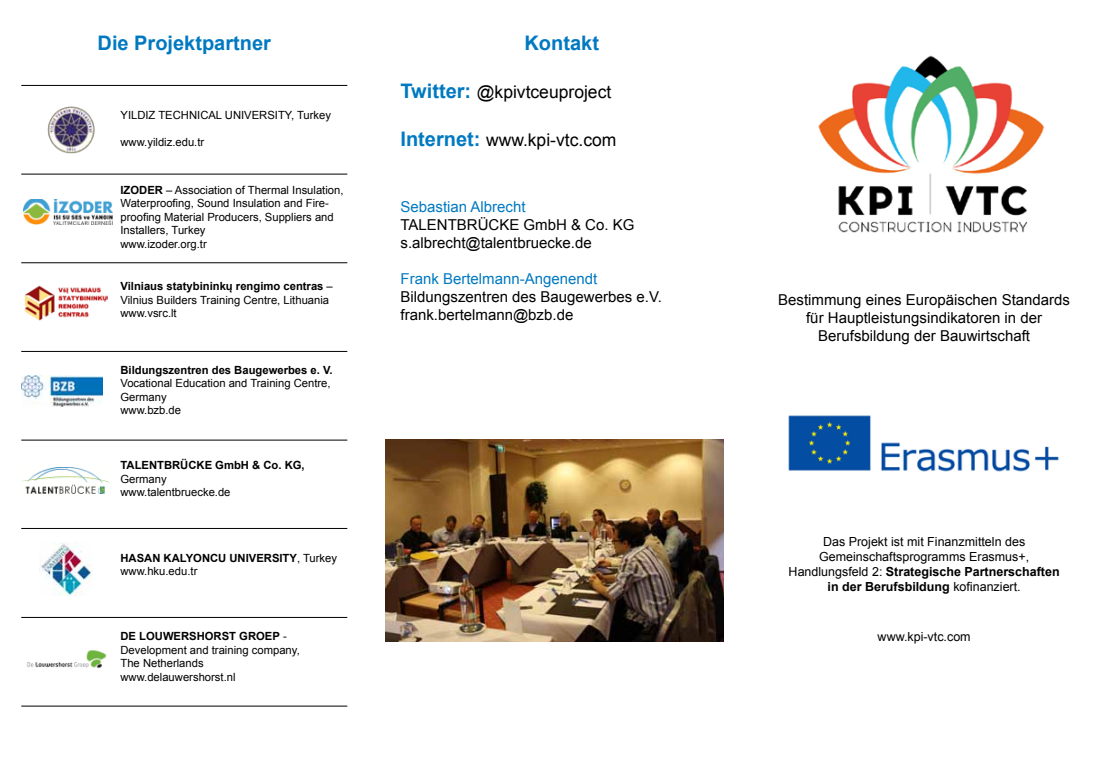
<style>
.page{position:relative;width:1120px;height:759px;background:#fff}
.page>*{position:absolute;margin:0;border:0;box-sizing:border-box;transform-origin:0 0}
.t1{font:700 20px "Arial";color:#0079c1}
.t2{font:17.5px "Arial";color:#000}
.t3{font:15px/18px "Arial";color:#000}
.t4{font:15px "Arial";color:#0079c1}
.t5{font:12.5px/15px "Arial";color:#000;text-align:center}
.t6{font:11.25px/13.5px "Arial";color:#000}
.t7{font:700 11.25px/13.5px "Arial";color:#000}
.s1{font-weight:700}
.s2{font-weight:400}
.s3{font-weight:700;font-size:20px;color:#0079c1}
</style>
<div class="page">
<img style="left:25px;top:285px;width:83px;height:36px">
<img style="left:818px;top:55px;width:227px;height:178px">
<img style="left:788px;top:415px;width:271px;height:57px">
<img style="left:47px;top:106px;width:48px;height:48px">
<img style="left:21px;top:375px;width:82px;height:31px">
<img style="left:24px;top:200px;width:89px;height:24px">
<img style="left:22px;top:468px;width:88px;height:25px">
<img style="left:39px;top:542px;width:52px;height:53px">
<img style="left:27px;top:650px;width:80px;height:18px">
<hr style="left:21px;top:85px;width:326px;height:1px;background:#000">
<hr style="left:21px;top:174px;width:326px;height:1px;background:#000">
<hr style="left:21px;top:262px;width:326px;height:1px;background:#000">
<hr style="left:21px;top:351px;width:326px;height:1px;background:#000">
<hr style="left:21px;top:439px;width:326px;height:1px;background:#000">
<hr style="left:21px;top:528px;width:326px;height:1px;background:#000">
<hr style="left:21px;top:617px;width:326px;height:1px;background:#000">
<hr style="left:21px;top:705px;width:326px;height:1px;background:#000">
<img style="left:386px;top:439px;width:337px;height:202px">
<h1 class="t1" style="left:98px;top:30px;width:175px">Die Projektpartner</h1>
<p class="t6" style="left:120px;top:108px;width:212px">YILDIZ TECHNICAL UNIVERSITY, Turkey</p>
<p class="t6" style="left:120px;top:135px;width:85px">www.yildiz.edu.tr</p>
<p class="t6" style="left:120px;top:183px;width:225px"><span class="s1">IZODER</span> – Association of Thermal Insulation, Waterproofing, Sound Insulation and Fire&shy;proofing Material Producers, Suppliers and Installers, Turkey<br>www.izoder.org.tr</p>
<p class="t6" style="left:120px;top:279px;width:214px"><span class="s1">Vilniaus statybininkų rengimo centras</span> –<br>Vilnius Builders Training Centre, Lithuania www.vsrc.lt</p>
<p class="t7" style="left:120px;top:363px;width:214px">Bildungszentren des Baugewerbes e. V.</p>
<p class="t6" style="left:120px;top:376px;width:212px">Vocational Education and Training Centre,<br>Germany<br>www.bzb.de</p>
<p class="t7" style="left:120px;top:458px;width:186px">TALENTBRÜCKE GmbH &amp; Co. KG,</p>
<p class="t6" style="left:120px;top:472px;width:112px">Germany www.talentbruecke.de</p>
<p class="t7" style="left:120px;top:551px;width:218px">HASAN KALYONCU UNIVERSITY<span class="s2">, Turkey www.hku.edu.tr</span></p>
<p class="t6" style="left:120px;top:629px;width:181px"><span class="s1">DE LOUWERSHORST GROEP</span> -<br>Development and training company,<br>The Netherlands www.delauwershorst.nl</p>
<h1 class="t1" style="left:524px;top:30px;width:76px">Kontakt</h1>
<h2 class="t2" style="left:400px;top:80px;width:212px"><span class="s3">Twitter:</span> @kpivtceuproject</h2>
<h2 class="t2" style="left:400px;top:128px;width:217px"><span class="s3">Internet:</span> www.kpi-vtc.com</h2>
<h3 class="t4" style="left:400px;top:197px;width:127px">Sebastian Albrecht</h3>
<h3 class="t3" style="left:400px;top:216px;width:235px">TALENTBRÜCKE GmbH &amp; Co. KG s.albrecht@talentbruecke.de</h3>
<h3 class="t4" style="left:400px;top:269px;width:198px">Frank Bertelmann-Angenendt</h3>
<h3 class="t3" style="left:400px;top:288px;width:263px">Bildungszentren des Baugewerbes e.V. frank.bertelmann@bzb.de</h3>
<h3 class="t3" style="left:778px;top:291px;width:293px;text-align:center">Bestimmung eines Europäischen Standards für Hauptleistungsindikatoren in der<br>Berufsbildung der Bauwirtschaft</h3>
<p class="t5" style="left:788px;top:533px;width:272px">Das Projekt ist mit Finanzmitteln des Gemeinschaftsprogramms Erasmus+, Handlungsfeld 2: <span class="s1">Strategische Partnerschaften in der Berufsbildung</span> kofinanziert.</p>
<p class="t5" style="left:877px;top:629px;width:95px">www.kpi-vtc.com</p>
</div>
